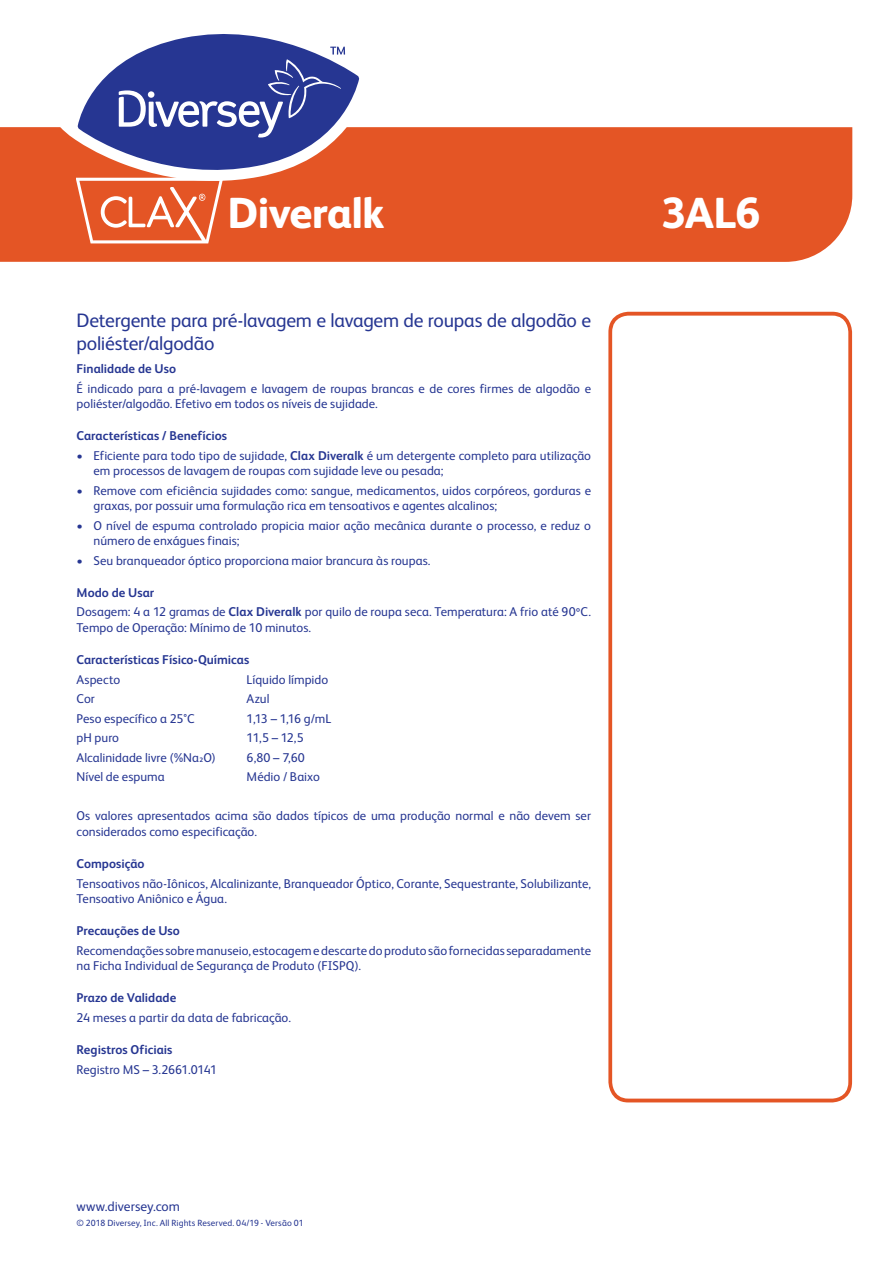
<style>
.page{position:relative;width:893px;height:1263px;background:#fff}
.page>*{position:absolute;margin:0;border:0;box-sizing:border-box;transform-origin:0 0}
.t1{font:800 43.5px "FS Albert Pro";letter-spacing:-.02em;color:#fff}
.Product_Description{font:19.5px/23.4px "FS Albert Pro";letter-spacing:-.015em;color:#263692}
.t2{font:13.5px "FS Albert Pro";color:#263692}
.Maintext{font:12.75px/15.3px "FS Albert Pro";color:#263692}
.Subheads{font:700 12.75px "FS Albert Pro";color:#263692}
.t3{font:9px "FS Albert Pro";letter-spacing:.01em;color:#263692}
.s1{font-weight:700}
</style>
<div class="page">
<div style="left:0;top:127px;width:852px;height:135px;background:#e45525"></div>
<svg style="left:608px;top:312px;width:244px;height:790px"></svg>
<svg style="left:77px;top:181px;width:146px;height:62px;background:#e9754e"></svg>
<svg style="left:58px;top:78px;width:316px;height:103px"></svg>
<svg style="left:78px;top:34px;width:281px;height:148px"></svg>
<svg style="left:119px;top:47px;width:226px;height:91px;background:#4b58a4"></svg>
<p class="t1" style="left:227px;top:179px;width:159px">Diveralk</p>
<p class="t1" style="left:661px;top:179px;width:100px">3AL6</p>
<p class="Product_Description" style="left:77px;top:307px;width:516px">Detergente para pré-lavagem e lavagem de roupas de algodão e poliéster/algodão</p>
<p class="Subheads" style="left:77px;top:360px;width:101px">Finalidade de Uso</p>
<p class="Maintext" style="left:77px;top:380px;width:516px">É indicado para a pré-lavagem e lavagem de roupas brancas e de cores firmes de algodão e poliéster/algodão. Efetivo em todos os níveis de sujidade.</p>
<p class="Subheads" style="left:77px;top:427px;width:152px">Características / Benefícios</p>
<p class="Maintext" style="left:94px;top:447px;width:499px;text-indent:-17px">• Eficiente para todo tipo de sujidade, <span class="s1">Clax Diveralk</span> é um detergente completo para utilização em processos de lavagem de roupas com sujidade leve ou pesada;</p>
<p class="Maintext" style="left:94px;top:482px;width:499px;text-indent:-17px">• Remove com eficiência sujidades como: sangue, medicamentos, uidos corpóreos, gorduras e graxas, por possuir uma formulação rica em tensoativos e agentes alcalinos;</p>
<p class="Maintext" style="left:94px;top:517px;width:499px;text-indent:-17px">• O nível de espuma controlado propicia maior ação mecânica durante o processo, e reduz o número de enxágues finais;</p>
<p class="Maintext" style="left:77px;top:552px;width:356px">• Seu branqueador óptico proporciona maior brancura às roupas.</p>
<p class="Subheads" style="left:77px;top:583px;width:79px">Modo de Usar</p>
<p class="Maintext" style="left:77px;top:603px;width:516px">Dosagem: 4 a 12 gramas de <span class="s1">Clax Diveralk</span> por quilo de roupa seca. Temperatura: A frio até 90oC.<br>Tempo de Operação: Mínimo de 10 minutos.</p>
<p class="Subheads" style="left:77px;top:651px;width:174px">Características Físico-Químicas</p>
<p class="Maintext" style="left:77px;top:671px;width:45px">Aspecto</p>
<p class="Maintext" style="left:247px;top:671px;width:83px">Líquido límpido</p>
<p class="Maintext" style="left:77px;top:690px;width:20px">Cor</p>
<p class="Maintext" style="left:247px;top:690px;width:24px">Azul</p>
<p class="Maintext" style="left:77px;top:710px;width:120px">Peso específico a 25°C</p>
<p class="Maintext" style="left:247px;top:710px;width:86px">1,13 – 1,16 g/mL</p>
<p class="Maintext" style="left:77px;top:729px;width:44px">pH puro</p>
<p class="Maintext" style="left:247px;top:729px;width:59px">11,5 – 12,5</p>
<p class="Maintext" style="left:77px;top:749px;width:141px">Alcalinidade livre (%Na2O)</p>
<p class="Maintext" style="left:247px;top:749px;width:60px">6,80 – 7,60</p>
<p class="Maintext" style="left:77px;top:768px;width:90px">Nível de espuma</p>
<p class="Maintext" style="left:247px;top:768px;width:75px">Médio / Baixo</p>
<p class="Maintext" style="left:77px;top:807px;width:516px">Os valores apresentados acima são dados típicos de uma produção normal e não devem ser considerados como especificação.</p>
<p class="Subheads" style="left:77px;top:855px;width:69px">Composição</p>
<p class="Maintext" style="left:77px;top:875px;width:516px">Tensoativos não-Iônicos, Alcalinizante, Branqueador Óptico, Corante, Sequestrante, Solubilizante,<br>Tensoativo Aniônico e Água.</p>
<p class="Subheads" style="left:77px;top:922px;width:105px">Precauções de Uso</p>
<p class="Maintext" style="left:77px;top:942px;width:516px">Recomendações sobre manuseio, estocagem e descarte do produto são fornecidas separadamente na Ficha Individual de Segurança de Produto (FISPQ).</p>
<p class="Subheads" style="left:77px;top:989px;width:101px">Prazo de Validade</p>
<p class="Maintext" style="left:77px;top:1009px;width:216px">24 meses a partir da data de fabricação.</p>
<p class="Subheads" style="left:77px;top:1041px;width:97px">Registros Oficiais</p>
<p class="Maintext" style="left:77px;top:1061px;width:142px">Registro MS – 3.2661.0141</p>
<p class="t2" style="left:77px;top:1197px;width:105px">www.diversey.com</p>
<p class="t3" style="left:77px;top:1216px;width:229px">© 2018 Diversey, Inc. All Rights Reserved. 04/19 - Versão 01</p>
</div>
